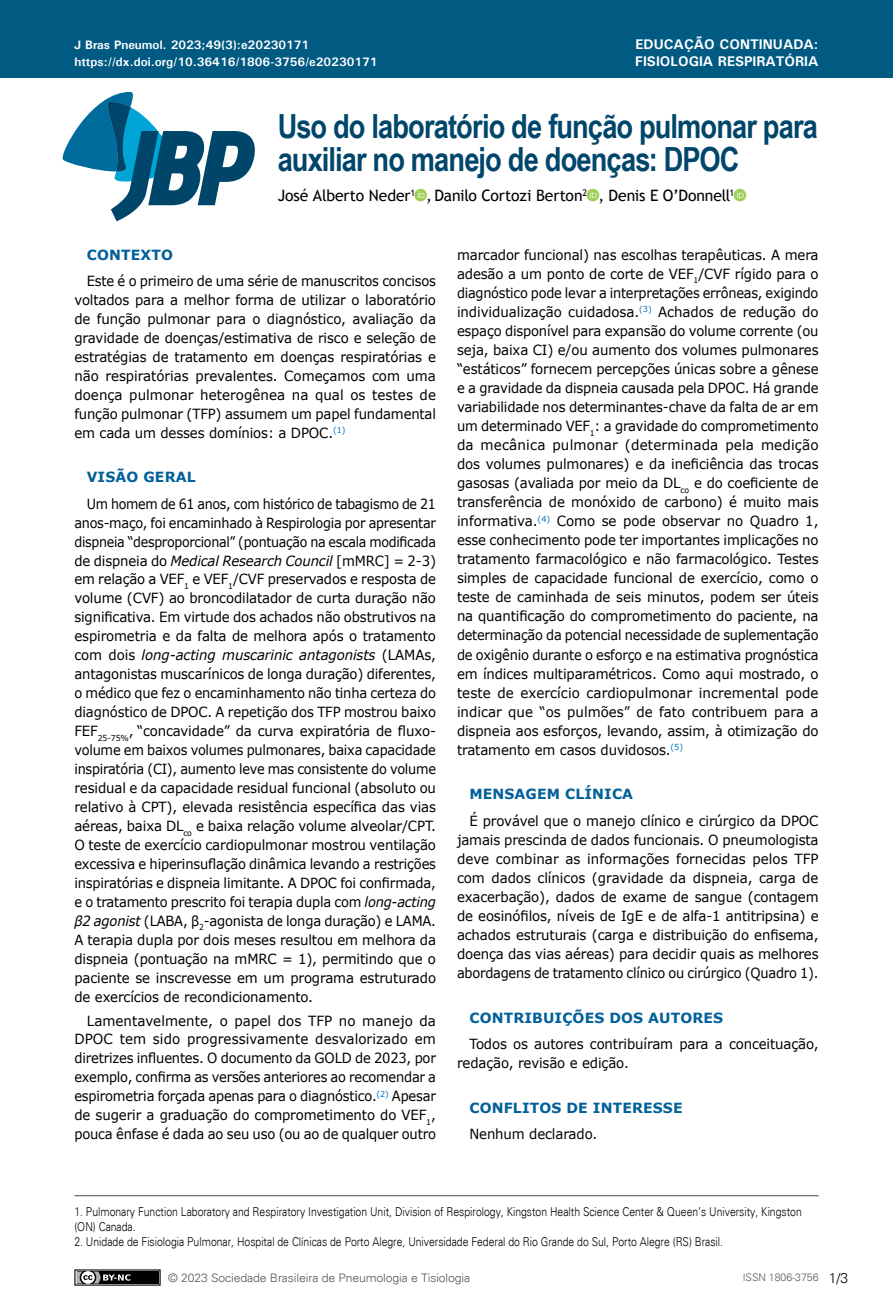
<style>
.page{position:relative;width:893px;height:1315px;background:#fff}
.page>*{position:absolute;margin:0;border:0;box-sizing:border-box;transform-origin:0 0}
.t1{font:700 33.25px/33.2px "Arial Narrow";letter-spacing:-.025em;color:#00466b}
.t2{font:21px "ID font Regular";color:#9dcc52}
.t3{font:15.75px "Trebuchet MS";letter-spacing:-.01em;color:#000}
.t4{font:14px/19.1px "Verdana";letter-spacing:-.01em;color:#000;text-align:justify;scale:.95 1}
.t5{font:14px/18.9px "Verdana";letter-spacing:-.01em;color:#000;text-align:justify;scale:.91 1}
.t6{font:14px/18.9px "Verdana";letter-spacing:-.01em;color:#000;text-align:justify;scale:.94 1}
.t7{font:14px/18.9px "Verdana";letter-spacing:-.01em;color:#000;text-align:justify;scale:.96 1}
.t8{font:700 14px "Verdana";letter-spacing:.01em;color:#01609a}
.t9{font:700 14px/16.8px "Univers";color:#fff}
.t10{font:300 14px "Univers";color:#000}
.t11{font:300 12.25px/14.9px "Univers";color:#000;scale:.85 1}
.t12{font:700 12.25px "Univers";color:#fff}
.t13{font:300 11.72px "Univers";letter-spacing:-.01em;color:#58595b;scale:1.04 1}
.t14{font:300 10.5px "Univers";color:#58595b}
.s1{font-family:"ID font Regular";font-size:21px;color:#9dcc52}
.s2{font-style:italic}
</style>
<div class="page">
<div style="left:0;top:0;width:893px;height:78px;background:#005a82"></div>
<svg style="left:62px;top:91px;width:193px;height:130px"></svg>
<div style="left:75px;top:1270px;width:85px;height:15px;background:#000"></div>
<div style="left:74px;top:1269px;width:87px;height:16px;border:1px solid #000"></div>
<svg style="left:74px;top:1269px;width:56px;height:17px"></svg>
<hr style="left:74px;top:1195px;width:745px;height:1px;background:#464547">
<p class="t12" style="left:74px;top:37px;width:236px">J Bras Pneumol. 2023;49(3):e20230171</p>
<p class="t9" style="left:635px;top:36px;width:185px">EDUCAÇÃO CONTINUADA:<br>FISIOLOGIA RESPIRATÓRIA</p>
<p class="t12" style="left:74px;top:54px;width:305px">https://dx.doi.org/10.36416/1806-3756/e20230171</p>
<h1 class="t1" style="left:278px;top:108px;width:542px">Uso do laboratório de função pulmonar para auxiliar no manejo de doenças: DPOC</h1>
<p class="t3" style="left:278px;top:186px;width:458px">José Alberto Neder<sup>1</sup><span class="s1">a</span>, Danilo Cortozi Berton<sup>2</sup><span class="s1">a</span>, Denis E O’Donnell<sup>1</sup></p>
<h2 class="t2" style="left:734px;top:184px;width:14px">a</h2>
<p class="t8" style="left:87px;top:245px;width:88px">CONTEXTO</p>
<p class="t6" style="left:74px;top:272px;width:386px;text-indent:12px">Este é o primeiro de uma série de manuscritos concisos voltados para a melhor forma de utilizar o laboratório de função pulmonar para o diagnóstico, avaliação da gravidade de doenças/estimativa de risco e seleção de estratégias de tratamento em doenças respiratórias e não respiratórias prevalentes. Começamos com uma doença pulmonar heterogênea na qual os testes de função pulmonar (TFP) assumem um papel fundamental em cada um desses domínios: a DPOC.<sup>(1)</sup></p>
<p class="t8" style="left:87px;top:468px;width:110px">VISÃO GERAL</p>
<p class="t5" style="left:74px;top:494px;width:399px;text-indent:12px">Um homem de 61 anos, com histórico de tabagismo de 21 anos-maço, foi encaminhado à Respirologia por apresentar dispneia “desproporcional” (pontuação na escala modificada de dispneia do <span class="s2">Medical Research Council</span> [mMRC] = 2-3) em relação a VEF<sub>1</sub> e VEF<sub>1</sub>/CVF preservados e resposta de volume (CVF) ao broncodilatador de curta duração não significativa. Em virtude dos achados não obstrutivos na espirometria e da falta de melhora após o tratamento com dois <span class="s2">long-acting muscarinic antagonists</span> (LAMAs, antagonistas muscarínicos de longa duração) diferentes, o médico que fez o encaminhamento não tinha certeza do diagnóstico de DPOC. A repetição dos TFP mostrou baixo FEF<sub>25-75%</sub>, “concavidade” da curva expiratória de fluxo&shy;volume em baixos volumes pulmonares, baixa capacidade inspiratória (CI), aumento leve mas consistente do volume residual e da capacidade residual funcional (absoluto ou relativo à CPT), elevada resistência específica das vias aéreas, baixa DL<sub>co</sub> e baixa relação volume alveolar/CPT.<br>O teste de exercício cardiopulmonar mostrou ventilação excessiva e hiperinsuflação dinâmica levando a restrições inspiratórias e dispneia limitante. A DPOC foi confirmada, e o tratamento prescrito foi terapia dupla com <span class="s2">long-acting β2 agonist</span> (LABA, β<sub>2</sub>-agonista de longa duração) e LAMA.<br>A terapia dupla por dois meses resultou em melhora da dispneia (pontuação na mMRC = 1), permitindo que o paciente se inscrevesse em um programa estruturado de exercícios de recondicionamento.</p>
<p class="t7" style="left:74px;top:1011px;width:378px;text-indent:12px">Lamentavelmente, o papel dos TFP no manejo da DPOC tem sido progressivamente desvalorizado em diretrizes influentes. O documento da GOLD de 2023, por exemplo, confirma as versões anteriores ao recomendar a espirometria forçada apenas para o diagnóstico.<sup>(2)</sup> Apesar de sugerir a graduação do comprometimento do VEF<sub>1</sub>, pouca ênfase é dada ao seu uso (ou ao de qualquer outro</p>
<p class="t4" style="left:457px;top:245px;width:382px">marcador funcional) nas escolhas terapêuticas. A mera adesão a um ponto de corte de VEF<sub>1</sub>/CVF rígido para o diagnóstico pode levar a interpretações errôneas, exigindo individualização cuidadosa.<sup>(3)</sup> Achados de redução do espaço disponível para expansão do volume corrente (ou seja, baixa CI) e/ou aumento dos volumes pulmonares “estáticos” fornecem percepções únicas sobre a gênese e a gravidade da dispneia causada pela DPOC. Há grande variabilidade nos determinantes-chave da falta de ar em um determinado VEF<sub>1</sub>: a gravidade do comprometimento da mecânica pulmonar (determinada pela medição dos volumes pulmonares) e da ineficiência das trocas gasosas (avaliada por meio da DL<sub>co</sub> e do coeficiente de transferência de monóxido de carbono) é muito mais informativa.<sup>(4)</sup> Como se pode observar no Quadro 1, esse conhecimento pode ter importantes implicações no tratamento farmacológico e não farmacológico. Testes simples de capacidade funcional de exercício, como o teste de caminhada de seis minutos, podem ser úteis na quantificação do comprometimento do paciente, na determinação da potencial necessidade de suplementação de oxigênio durante o esforço e na estimativa prognóstica em índices multiparamétricos. Como aqui mostrado, o teste de exercício cardiopulmonar incremental pode indicar que “os pulmões” de fato contribuem para a dispneia aos esforços, levando, assim, à otimização do tratamento em casos duvidosos.<sup>(5)</sup></p>
<p class="t8" style="left:469px;top:785px;width:165px">MENSAGEM CLÍNICA</p>
<p class="t4" style="left:457px;top:811px;width:382px;text-indent:12px">É provável que o manejo clínico e cirúrgico da DPOC jamais prescinda de dados funcionais. O pneumologista deve combinar as informações fornecidas pelos TFP com dados clínicos (gravidade da dispneia, carga de exacerbação), dados de exame de sangue (contagem de eosinófilos, níveis de IgE e de alfa-1 antitripsina) e achados estruturais (carga e distribuição do enfisema, doença das vias aéreas) para decidir quais as melhores abordagens de tratamento clínico ou cirúrgico (Quadro 1).</p>
<p class="t8" style="left:469px;top:1008px;width:255px">CONTRIBUIÇÕES DOS AUTORES</p>
<p class="t4" style="left:457px;top:1034px;width:382px;text-indent:12px">Todos os autores contribuíram para a conceituação, redação, revisão e edição.</p>
<p class="t8" style="left:469px;top:1098px;width:215px">CONFLITOS DE INTERESSE</p>
<p class="t4" style="left:469px;top:1125px;width:136px">Nenhum declarado.</p>
<p class="t11" style="left:74px;top:1204px;width:857px">1. Pulmonary Function Laboratory and Respiratory Investigation Unit, Division of Respirology, Kingston Health Science Center &amp; Queen’s University, Kingston (ON) Canada.</p>
<p class="t11" style="left:74px;top:1233px;width:765px">2. Unidade de Fisiologia Pulmonar, Hospital de Clínicas de Porto Alegre, Universidade Federal do Rio Grande do Sul, Porto Alegre (RS) Brasil.</p>
<p class="t13" style="left:168px;top:1270px;width:292px">© 2023 Sociedade Brasileira de Pneumologia e Tisiologia</p>
<p class="t14" style="left:743px;top:1271px;width:77px">ISSN 1806-3756</p>
<p class="t10" style="left:829px;top:1269px;width:21px">1/3</p>
</div>
